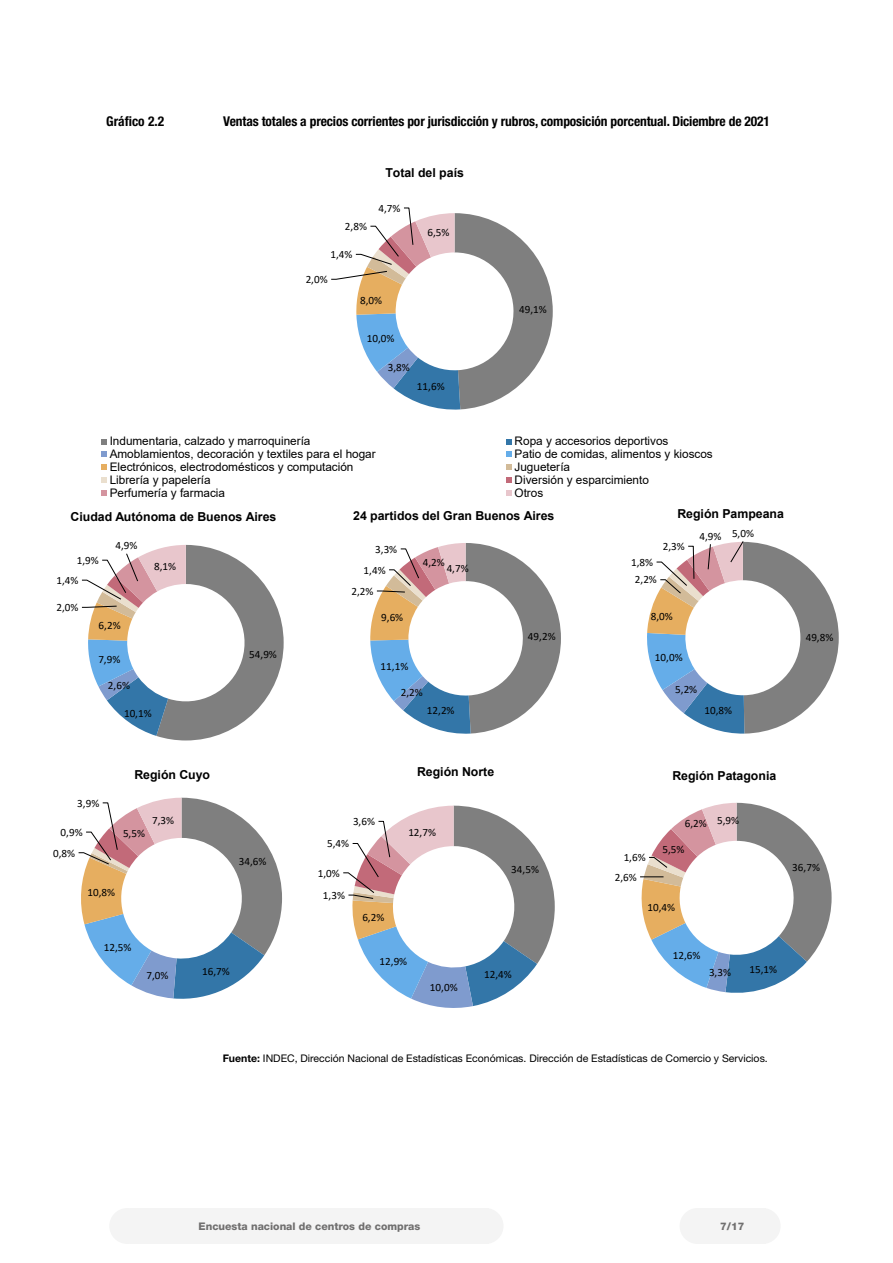
<style>
.page{position:relative;width:893px;height:1263px;background:#fff}
.page>*{position:absolute;margin:0;border:0;box-sizing:border-box;transform-origin:0 0}
.t1{font:700 condensed 13.5px "Helvetica Neue LT Std";letter-spacing:-.01em;color:#000}
.t2{font:700 12.3px "Arial";color:#000}
.t3{font:11.85px "Arial";color:#000}
.t4{font:11.1px "Calibri";color:#000}
.t5{font:10.5px "Helvetica Neue LT Std";color:#000}
.t6{font:800 10.5px "Helvetica Neue LT Std";color:#706f6f}
.s1{font-weight:700}
</style>
<div class="page">
<div style="left:680px;top:1208px;width:35px;height:36px;background:#f4f4f4;border-radius:50%"></div>
<div style="left:109px;top:1208px;width:36px;height:36px;background:#f4f4f4;border-radius:50%"></div>
<div style="left:745px;top:1208px;width:36px;height:36px;background:#f4f4f4;border-radius:50%"></div>
<div style="left:468px;top:1208px;width:35px;height:36px;background:#f4f4f4;border-radius:50%"></div>
<div style="left:699px;top:1208px;width:66px;height:36px;background:#f4f4f4"></div>
<div style="left:130px;top:1208px;width:359px;height:36px;background:#f4f4f4"></div>
<svg style="left:331px;top:207px;width:222px;height:203px"></svg>
<svg style="left:101px;top:439px;width:6px;height:5px"></svg>
<svg style="left:506px;top:439px;width:6px;height:5px"></svg>
<svg style="left:101px;top:451px;width:6px;height:6px"></svg>
<svg style="left:506px;top:451px;width:6px;height:6px"></svg>
<svg style="left:101px;top:464px;width:6px;height:6px"></svg>
<svg style="left:506px;top:464px;width:6px;height:6px"></svg>
<svg style="left:101px;top:477px;width:6px;height:6px"></svg>
<svg style="left:506px;top:477px;width:6px;height:6px"></svg>
<svg style="left:101px;top:490px;width:6px;height:6px"></svg>
<svg style="left:506px;top:490px;width:6px;height:6px"></svg>
<svg style="left:81px;top:545px;width:203px;height:195px"></svg>
<svg style="left:370px;top:543px;width:191px;height:191px"></svg>
<svg style="left:647px;top:541px;width:192px;height:193px"></svg>
<svg style="left:78px;top:798px;width:204px;height:201px"></svg>
<svg style="left:343px;top:806px;width:212px;height:202px"></svg>
<svg style="left:640px;top:803px;width:192px;height:190px"></svg>
<p class="t1" style="left:106px;top:113px;width:59px">Gráfico 2.2</p>
<p class="t1" style="left:223px;top:113px;width:548px">Ventas totales a precios corrientes por jurisdicción y rubros, composición porcentual. Diciembre de 2021</p>
<p class="t2" style="left:385px;top:164px;width:80px">Total del país</p>
<p class="t4" style="left:345px;top:219px;width:24px">2,8%</p>
<p class="t4" style="left:330px;top:247px;width:24px">1,4%</p>
<p class="t4" style="left:306px;top:272px;width:24px">2,0%</p>
<p class="t4" style="left:378px;top:200px;width:24px">4,7%</p>
<p class="t4" style="left:360px;top:292px;width:24px">8,0%</p>
<p class="t4" style="left:427px;top:225px;width:24px">6,5%</p>
<p class="t4" style="left:367px;top:331px;width:29px">10,0%</p>
<p class="t4" style="left:388px;top:359px;width:24px">3,8%</p>
<p class="t4" style="left:417px;top:379px;width:29px">11,6%</p>
<p class="t4" style="left:519px;top:301px;width:29px">49,1%</p>
<p class="t3" style="left:110px;top:433px;width:202px">Indumentaria, calzado y marroquinería</p>
<p class="t3" style="left:515px;top:433px;width:155px">Ropa y accesorios deportivos</p>
<p class="t3" style="left:110px;top:446px;width:267px">Amoblamientos, decoración y textiles para el hogar</p>
<p class="t3" style="left:515px;top:446px;width:200px">Patio de comidas, alimentos y kioscos</p>
<p class="t3" style="left:110px;top:459px;width:245px">Electrónicos, electrodomésticos y computación</p>
<p class="t3" style="left:515px;top:459px;width:57px">Juguetería</p>
<p class="t3" style="left:110px;top:471px;width:103px">Librería y papelería</p>
<p class="t3" style="left:515px;top:471px;width:136px">Diversión y esparcimiento</p>
<p class="t3" style="left:110px;top:484px;width:117px">Perfumería y farmacia</p>
<p class="t3" style="left:515px;top:484px;width:30px">Otros</p>
<p class="t2" style="left:71px;top:508px;width:207px">Ciudad Autónoma de Buenos Aires</p>
<p class="t2" style="left:353px;top:506px;width:203px">24 partidos del Gran Buenos Aires</p>
<p class="t2" style="left:677px;top:505px;width:108px">Región Pampeana</p>
<p class="t4" style="left:115px;top:538px;width:24px">4,9%</p>
<p class="t4" style="left:375px;top:541px;width:24px">3,3%</p>
<p class="t4" style="left:663px;top:539px;width:24px">2,3%</p>
<p class="t4" style="left:699px;top:527px;width:56px">4,9% 5,0%</p>
<p class="t4" style="left:77px;top:552px;width:24px">1,9%</p>
<p class="t4" style="left:56px;top:572px;width:24px">1,4%</p>
<p class="t4" style="left:154px;top:559px;width:24px">8,1%</p>
<p class="t4" style="left:364px;top:562px;width:24px">1,4%</p>
<p class="t4" style="left:423px;top:554px;width:24px">4,2%</p>
<p class="t4" style="left:447px;top:561px;width:24px">4,7%</p>
<p class="t4" style="left:631px;top:554px;width:24px">1,8%</p>
<p class="t4" style="left:635px;top:572px;width:24px">2,2%</p>
<p class="t4" style="left:351px;top:583px;width:24px">2,2%</p>
<p class="t4" style="left:56px;top:600px;width:24px">2,0%</p>
<p class="t4" style="left:99px;top:617px;width:24px">6,2%</p>
<p class="t4" style="left:381px;top:610px;width:24px">9,6%</p>
<p class="t4" style="left:651px;top:608px;width:24px">8,0%</p>
<p class="t4" style="left:528px;top:629px;width:29px">49,2%</p>
<p class="t4" style="left:98px;top:652px;width:24px">7,9%</p>
<p class="t4" style="left:249px;top:647px;width:29px">54,9%</p>
<p class="t4" style="left:381px;top:658px;width:29px">11,1%</p>
<p class="t4" style="left:655px;top:650px;width:29px">10,0%</p>
<p class="t4" style="left:108px;top:678px;width:24px">2,6%</p>
<p class="t4" style="left:401px;top:685px;width:24px">2,2%</p>
<p class="t4" style="left:675px;top:682px;width:24px">5,2%</p>
<p class="t4" style="left:124px;top:705px;width:29px">10,1%</p>
<p class="t4" style="left:427px;top:703px;width:29px">12,2%</p>
<p class="t4" style="left:704px;top:703px;width:29px">10,8%</p>
<p class="t4" style="left:806px;top:629px;width:29px">49,8%</p>
<p class="t2" style="left:134px;top:765px;width:77px">Región Cuyo</p>
<p class="t2" style="left:417px;top:763px;width:79px">Región Norte</p>
<p class="t2" style="left:672px;top:766px;width:105px">Región Patagonia</p>
<p class="t4" style="left:77px;top:795px;width:24px">3,9%</p>
<p class="t4" style="left:61px;top:824px;width:24px">0,9%</p>
<p class="t4" style="left:53px;top:845px;width:24px">0,8%</p>
<p class="t4" style="left:123px;top:826px;width:24px">5,5%</p>
<p class="t4" style="left:152px;top:812px;width:24px">7,3%</p>
<p class="t4" style="left:239px;top:853px;width:29px">34,6%</p>
<p class="t4" style="left:353px;top:814px;width:24px">3,6%</p>
<p class="t4" style="left:327px;top:836px;width:24px">5,4%</p>
<p class="t4" style="left:318px;top:865px;width:24px">1,0%</p>
<p class="t4" style="left:408px;top:825px;width:29px">12,7%</p>
<p class="t4" style="left:511px;top:861px;width:29px">34,5%</p>
<p class="t4" style="left:624px;top:850px;width:24px">1,6%</p>
<p class="t4" style="left:615px;top:869px;width:24px">2,6%</p>
<p class="t4" style="left:685px;top:814px;width:56px">6,2% 5,9%</p>
<p class="t4" style="left:662px;top:842px;width:24px">5,5%</p>
<p class="t4" style="left:792px;top:859px;width:29px">36,7%</p>
<p class="t4" style="left:87px;top:884px;width:29px">10,8%</p>
<p class="t4" style="left:323px;top:887px;width:24px">1,3%</p>
<p class="t4" style="left:362px;top:910px;width:24px">6,2%</p>
<p class="t4" style="left:647px;top:900px;width:29px">10,4%</p>
<p class="t4" style="left:104px;top:940px;width:29px">12,5%</p>
<p class="t4" style="left:147px;top:967px;width:24px">7,0%</p>
<p class="t4" style="left:202px;top:963px;width:29px">16,7%</p>
<p class="t4" style="left:380px;top:953px;width:29px">12,9%</p>
<p class="t4" style="left:484px;top:967px;width:29px">12,4%</p>
<p class="t4" style="left:673px;top:947px;width:29px">12,6%</p>
<p class="t4" style="left:709px;top:964px;width:24px">3,3%</p>
<p class="t4" style="left:749px;top:961px;width:29px">15,1%</p>
<p class="t4" style="left:430px;top:979px;width:29px">10,0%</p>
<p class="t5" style="left:223px;top:1052px;width:547px"><span class="s1">Fuente:</span> INDEC, Dirección Nacional de Estadísticas Económicas. Dirección de Estadísticas de Comercio y Servicios.</p>
<p class="t6" style="left:199px;top:1220px;width:223px">Encuesta nacional de centros de compras</p>
<p class="t6" style="left:720px;top:1220px;width:26px">7/17</p>
</div>
